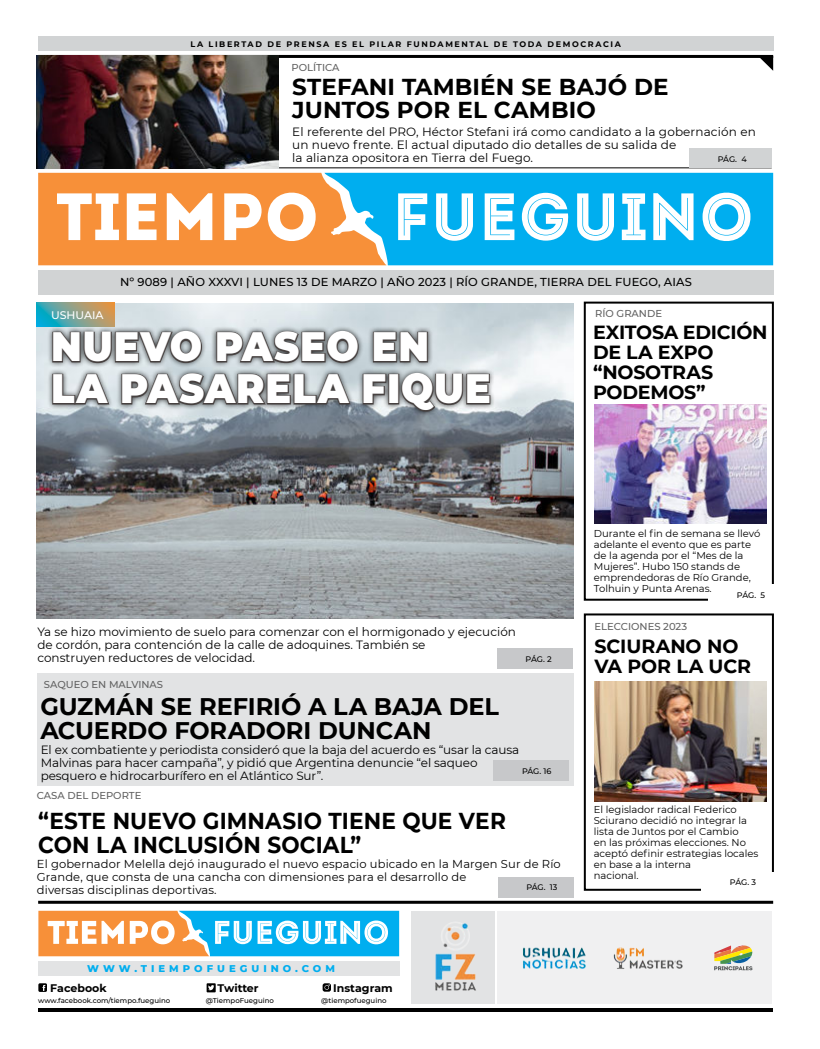
<style>
.page{position:relative;width:820px;height:1049px;background:#fff}
.page>*{position:absolute;margin:0;border:0;box-sizing:border-box;transform-origin:0 0}
.t1{font:900 41px/42px "Montserrat";letter-spacing:.025em;color:#fff;scale:.93 1}
.t2{font:700 24px/24px "Montserrat";letter-spacing:-.005em;color:#000}
.t3{font:700 23px/24px "Montserrat";letter-spacing:.005em;color:#000;scale:.94 1}
.t4{font:700 23px/23px "Montserrat";letter-spacing:.005em;color:#000}
.t5{font:700 19px/20px "Montserrat";letter-spacing:-.015em;color:#000}
.t6{font:12px/13px "Montserrat";color:#000}
.t7{font:11.5px/13px "Montserrat";letter-spacing:.01em;color:#000}
.t8{font:500 11.5px "Montserrat";letter-spacing:.01em;color:#000}
.t9{font:700 11px "Montserrat";color:#000}
.t10{font:500 11px "Montserrat";color:#fff}
.t11{font:10px/11px "Montserrat";color:#000}
.t12{font:500 10px "Montserrat";color:#616161}
.t13{font:800 10px "Montserrat";letter-spacing:.4em;color:#00aeef}
.t14{font:700 8px "Montserrat";letter-spacing:.2em;color:#000}
.t15{font:500 8px "Montserrat";letter-spacing:-.01em;color:#000}
.t16{font:500 7px "Montserrat";color:#000}
</style>
<div class="page">
<img style="left:37px;top:303px;width:536px;height:315px">
<div style="left:583px;top:613px;width:190px;height:278px;border:2px solid #000"></div>
<div style="left:583px;top:302px;width:190px;height:299px;border:2px solid #000"></div>
<div style="left:37px;top:673px;width:536px;height:113px;background:#e2e3e4"></div>
<hr style="left:38px;top:55px;width:734px;height:3px;background:#000">
<svg style="left:757px;top:57px;width:15px;height:13px"></svg>
<div style="left:38px;top:270px;width:734px;height:25px;background:#d1d3d4"></div>
<div style="left:701px;top:872px;width:72px;height:20px;background:#fff"></div>
<div style="left:38px;top:37px;width:734px;height:14px;background:#d1d3d4"></div>
<svg style="left:38px;top:173px;width:286px;height:92px"></svg>
<svg style="left:324px;top:173px;width:448px;height:92px;fill:#00aeef"></svg>
<div style="left:493px;top:760px;width:75px;height:21px;background:#c7c8ca"></div>
<div style="left:497px;top:648px;width:75px;height:21px;background:#c7c8ca"></div>
<hr style="left:38px;top:901px;width:734px;height:3px;background:#000">
<div style="left:708px;top:584px;width:65px;height:20px;background:#fff"></div>
<hr style="left:38px;top:1008px;width:734px;height:4px;background:#000">
<hr style="left:38px;top:167px;width:733px;height:1px;background:#000">
<div style="left:410px;top:911px;width:84px;height:92px;background:#e2e3e4"></div>
<div style="left:497px;top:911px;width:274px;height:92px;background:#f0f0f1"></div>
<div style="left:38px;top:961px;width:361px;height:15px;background:#e2e3e4"></div>
<svg style="left:38px;top:911px;width:361px;height:45px"></svg>
<svg style="left:38px;top:983px;width:9px;height:9px"></svg>
<svg style="left:206px;top:983px;width:10px;height:9px"></svg>
<svg style="left:322px;top:983px;width:8px;height:9px"></svg>
<img style="left:435px;top:923px;width:41px;height:68px">
<img style="left:523px;top:947px;width:63px;height:22px">
<img style="left:613px;top:947px;width:70px;height:22px">
<svg style="left:714px;top:945px;width:38px;height:26px"></svg>
<div style="left:689px;top:148px;width:82px;height:20px;background:#d1d3d4"></div>
<div style="left:47px;top:325px;width:448px;height:91px;background:#000;opacity:.75"></div>
<svg style="left:51px;top:330px;width:152px;height:34px;background:#656768"></svg>
<svg style="left:215px;top:330px;width:144px;height:34px;background:#626466"></svg>
<svg style="left:372px;top:331px;width:57px;height:32px;background:#525354"></svg>
<svg style="left:51px;top:373px;width:60px;height:33px;background:#7e8082"></svg>
<svg style="left:120px;top:372px;width:232px;height:34px;background:#67696b"></svg>
<svg style="left:361px;top:373px;width:26px;height:32px"></svg>
<div style="left:388px;top:374px;width:11px;height:30px;border:2px solid #474140"></div>
<svg style="left:400px;top:372px;width:91px;height:41px;background:#727374"></svg>
<div style="left:497px;top:877px;width:76px;height:20px;background:#c7c8ca"></div>
<img style="left:37px;top:55px;width:241px;height:113px">
<img style="left:594px;top:682px;width:171px;height:120px">
<img style="left:594px;top:404px;width:171px;height:119px">
<svg style="left:37px;top:303px;width:78px;height:24px;background:#79a190"></svg>
<p class="t14" style="left:190px;top:40px;width:431px">LA LIBERTAD DE PRENSA ES EL PILAR FUNDAMENTAL DE TODA DEMOCRACIA</p>
<p class="t12" style="left:291px;top:62px;width:50px">POLÍTICA</p>
<h3 class="t4" style="left:292px;top:76px;width:378px">STEFANI TAMBIÉN SE BAJÓ DE<br>JUNTOS POR EL CAMBIO</h3>
<p class="t6" style="left:292px;top:125px;width:465px">El referente del PRO, Héctor Stefani irá como candidato a la gobernación en un nuevo frente. El actual diputado dio detalles de su salida de<br>la alianza opositora en Tierra del Fuego.</p>
<p class="t15" style="left:717px;top:154px;width:30px">PÁG. 4</p>
<p class="t10" style="left:51px;top:309px;width:54px">USHUAIA</p>
<p class="t8" style="left:120px;top:276px;width:573px">Nº 9089 | AÑO XXXVI | LUNES 13 DE MARZO | AÑO 2023 | RÍO GRANDE, TIERRA DEL FUEGO, AIAS</p>
<p class="t12" style="left:595px;top:308px;width:68px">RÍO GRANDE</p>
<h1 class="t1" style="left:51px;top:329px;width:474px">NUEVO PASEO EN<br>LA PASARELA FIQUE</h1>
<h3 class="t5" style="left:592px;top:322px;width:176px">EXITOSA EDICIÓN<br>DE LA EXPO “NOSOTRAS<br>PODEMOS”</h3>
<p class="t6" style="left:37px;top:626px;width:480px">Ya se hizo movimiento de suelo para comenzar con el hormigonado y ejecución de cordón, para contención de la calle de adoquines. También se<br>construyen reductores de velocidad.</p>
<p class="t12" style="left:44px;top:679px;width:121px">SAQUEO EN MALVINAS</p>
<h2 class="t2" style="left:40px;top:694px;width:460px">GUZMÁN SE REFIRIÓ A LA BAJA DEL<br>ACUERDO FORADORI DUNCAN</h2>
<p class="t15" style="left:525px;top:655px;width:28px">PÁG. 2</p>
<p class="t6" style="left:41px;top:743px;width:480px">El ex combatiente y periodista consideró que la baja del acuerdo es “usar la causa<br>Malvinas para hacer campaña”, y pidió que Argentina denuncie “el saqueo pesquero e hidrocarburífero en el Atlántico Sur”.</p>
<h3 class="t3" style="left:38px;top:808px;width:499px">“ESTE NUEVO GIMNASIO TIENE QUE VER<br>CON LA INCLUSIÓN SOCIAL”</h3>
<p class="t15" style="left:522px;top:767px;width:31px">PÁG. 16</p>
<p class="t12" style="left:37px;top:790px;width:106px">CASA DEL DEPORTE</p>
<p class="t7" style="left:37px;top:858px;width:525px">El gobernador Melella dejó inaugurado el nuevo espacio ubicado en la Margen Sur de Río<br>Grande, que consta de una cancha con dimensiones para el desarrollo de<br>diversas disciplinas deportivas.</p>
<p class="t15" style="left:526px;top:883px;width:33px">PÁG. 13</p>
<p class="t13" style="left:87px;top:962px;width:249px">WWW.TIEMPOFUEGUINO.COM</p>
<p class="t9" style="left:50px;top:981px;width:58px">Facebook</p>
<p class="t16" style="left:38px;top:996px;width:134px">www.facebook.com/tiempo.fueguino</p>
<p class="t9" style="left:217px;top:981px;width:42px">Twitter</p>
<p class="t16" style="left:206px;top:996px;width:70px">@TiempoFueguino</p>
<p class="t9" style="left:333px;top:981px;width:61px">Instagram</p>
<p class="t16" style="left:321px;top:996px;width:67px">@tiempofueguino</p>
<p class="t11" style="left:593px;top:528px;width:168px">Durante el fin de semana se llevó adelante el evento que es parte de la agenda por el “Mes de la<br>Mujeres”. Hubo 150 stands de emprendedoras de Río Grande,<br>Tolhuin y Punta Arenas.</p>
<p class="t15" style="left:736px;top:591px;width:30px">PÁG. 5</p>
<p class="t12" style="left:594px;top:621px;width:94px">ELECCIONES 2023</p>
<h3 class="t5" style="left:594px;top:636px;width:158px">SCIURANO NO<br>VA POR LA UCR</h3>
<p class="t11" style="left:593px;top:805px;width:166px">El legislador radical Federico<br>Sciurano decidió no integrar la lista de Juntos por el Cambio<br>en las próximas elecciones. No aceptó definir estrategias locales en base a la interna<br>nacional.</p>
<p class="t15" style="left:729px;top:878px;width:27px">PÁG. 3</p>
</div>
